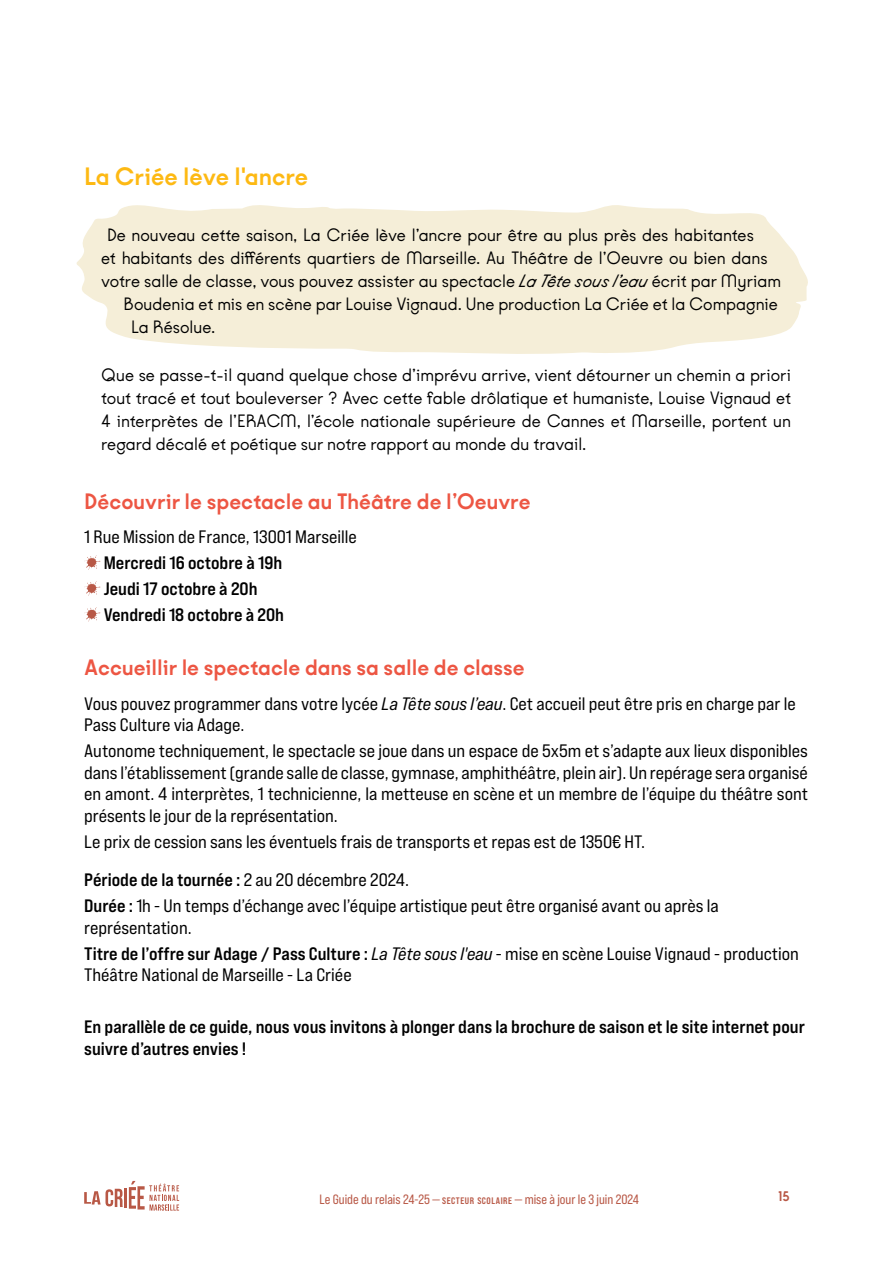
<style>
.page{position:relative;width:893px;height:1263px;background:#fff}
.page>*{position:absolute;margin:0;border:0;box-sizing:border-box;transform-origin:0 0}
.t1{font:700 27px "Kobe 1.1";letter-spacing:-.005em;color:#fdb913}
.t2{font:700 24px "Kobe 1.1";color:#ed5643}
.t3{font:19.2px/23.1px "Kobe 1.1";color:#000;text-align:justify}
.t4{font:18px/21.6px "Bebas Neue Pro Exp Rg";color:#000}
.t5{font:18px/25.8px "Bebas Neue Pro Exp Bd";color:#000}
.t6{font:700 15px "Kobe 1.1";color:#b85846}
.t7{font:13.5px "Bebas Neue Pro Sm E Rg";color:#b85846}
.s1{font-style:italic}
.s2{font-family:"Bebas Neue Pro Exp It"}
.s3{font-family:"Bebas Neue Pro Exp Rg"}
.s4{font-family:"Bebas Neue Pro Exp Bd"}
.s5{font-family:"Bebas Neue Pro Sm E Bd";font-size:9.45px}
</style>
<div class="page">
<hr style="left:124px;top:1188px;width:3px;height:20px;background:#b85846">
<svg style="left:84px;top:1189px;width:39px;height:18px"></svg>
<svg style="left:129px;top:1181px;width:50px;height:30px"></svg>
<svg style="left:76px;top:205px;width:732px;height:149px;background:#f6efdc"></svg>
<svg style="left:84px;top:556px;width:16px;height:14px"></svg>
<svg style="left:84px;top:581px;width:16px;height:15px"></svg>
<svg style="left:84px;top:607px;width:16px;height:15px"></svg>
<h1 class="t1" style="left:84px;top:161px;width:226px">La Criée lève l'ancre</h1>
<p class="t3" style="left:107px;top:223px;width:648px">De nouveau cette saison, La Criée lève l’ancre pour être au plus près des habitantes</p>
<p class="t3" style="left:101px;top:247px;width:668px">et habitants des différents quartiers de Marseille. Au Théâtre de l’Oeuvre ou bien dans</p>
<p class="t3" style="left:101px;top:270px;width:681px">votre salle de classe, vous pouvez assister au spectacle <span class="s1">La Tête sous l’eau</span> écrit par Myriam</p>
<p class="t3" style="left:124px;top:293px;width:656px">Boudenia et mis en scène par Louise Vignaud. Une production La Criée et la Compagnie</p>
<p class="t3" style="left:131px;top:316px;width:86px">La Résolue.</p>
<p class="t3" style="left:101px;top:364px;width:691px">Que se passe-t-il quand quelque chose d’imprévu arrive, vient détourner un chemin a priori tout tracé et tout bouleverser ? Avec cette fable drôlatique et humaniste, Louise Vignaud et 4 interprètes de l’ERACM, l’école nationale supérieure de Cannes et Marseille, portent un regard décalé et poétique sur notre rapport au monde du travail.</p>
<h2 class="t2" style="left:84px;top:488px;width:448px">Découvrir le spectacle au Théâtre de l’Oeuvre</h2>
<p class="t4" style="left:84px;top:526px;width:274px">1 Rue Mission de France, 13001 Marseille</p>
<p class="t5" style="left:104px;top:549px;width:182px">Mercredi 16 octobre à 19h<br>Jeudi 17 octobre à 20h<br>Vendredi 18 octobre à 20h</p>
<h2 class="t2" style="left:84px;top:654px;width:442px">Accueillir le spectacle dans sa salle de classe</h2>
<p class="t4" style="left:84px;top:692px;width:713px">Vous pouvez programmer dans votre lycée <span class="s2">La Tête sous l’eau</span>. Cet accueil peut être pris en charge par le<br>Pass Culture via Adage.</p>
<p class="t4" style="left:84px;top:740px;width:725px;text-align:justify">Autonome techniquement, le spectacle se joue dans un espace de 5x5m et s’adapte aux lieux disponibles dans l’établissement (grande salle de classe, gymnase, amphithéâtre, plein air). Un repérage sera organisé en amont. 4 interprètes, 1 technicienne, la metteuse en scène et un membre de l’équipe du théâtre sont présents le jour de la représentation.</p>
<p class="t4" style="left:84px;top:830px;width:560px">Le prix de cession sans les éventuels frais de transports et repas est de 1350€ HT.</p>
<p class="t5" style="left:84px;top:867px;width:324px">Période de la tournée : <span class="s3">2 au 20 décembre 2024.</span></p>
<p class="t4" style="left:84px;top:895px;width:636px"><span class="s4">Durée :</span> 1h - Un temps d’échange avec l’équipe artistique peut être organisé avant ou après la représentation.</p>
<p class="t4" style="left:84px;top:942px;width:716px"><span class="s4">Titre de l’offre sur Adage / Pass Culture :</span> <span class="s2">La Tête sous l'eau</span> - mise en scène Louise Vignaud - production<br>Théâtre National de Marseille - La Criée</p>
<p class="t5" style="left:84px;top:1015px;width:722px;line-height:21.6px">En parallèle de ce guide, nous vous invitons à plonger dans la brochure de saison et le site internet pour suivre d’autres envies !</p>
<p class="t7" style="left:319px;top:1191px;width:321px">Le Guide du relais 24-25 — <span class="s5">SECTEUR SCOLAIRE</span> — mise à jour le 3 juin 2024</p>
<p class="t6" style="left:778px;top:1188px;width:13px">15</p>
</div>
